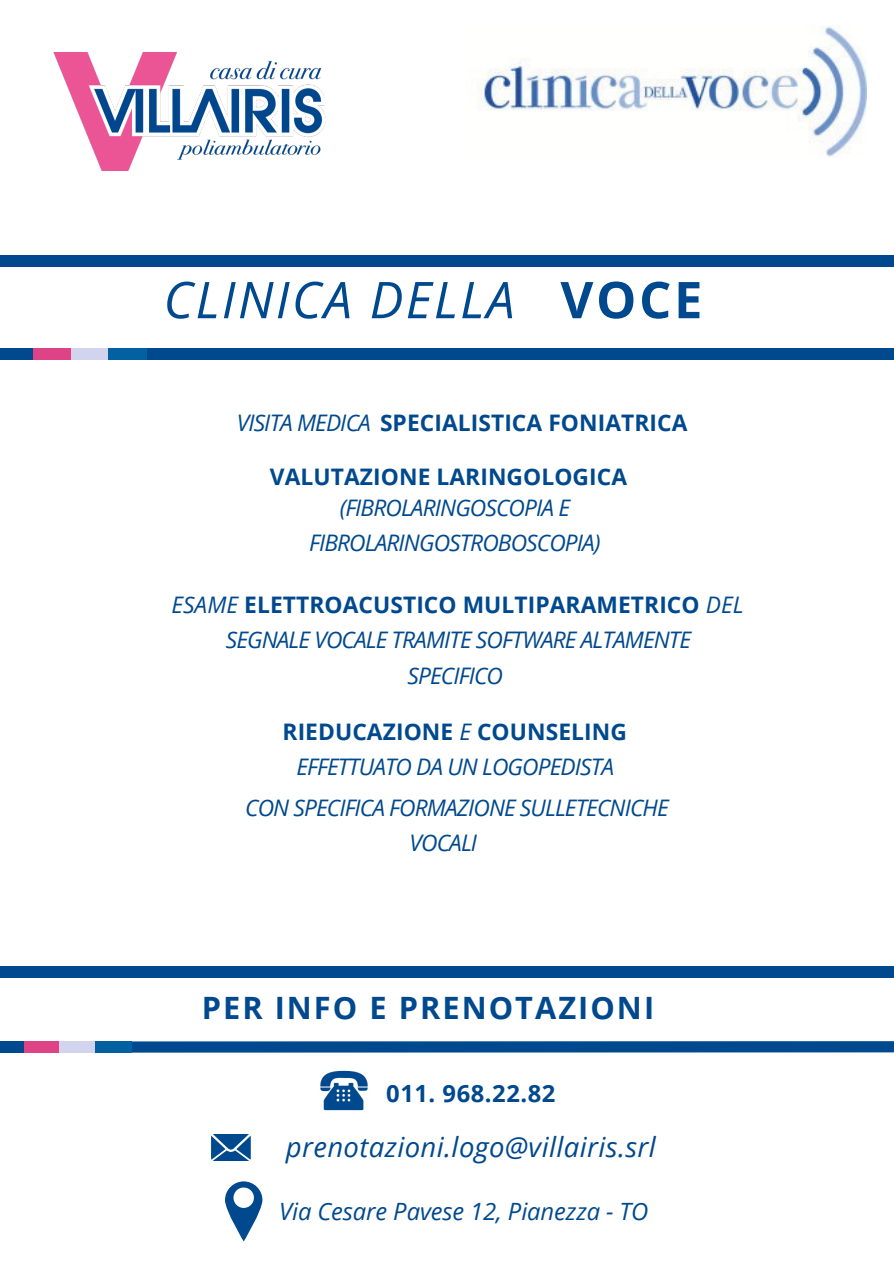
<style>
.page{position:relative;width:894px;height:1264px;background:#fff}
.page>*{position:absolute;margin:0;border:0;box-sizing:border-box;transform-origin:0 0}
.t1{font:italic 50.7px "Open Sans";letter-spacing:.045em;color:#01498e}
.t2{font:700 50.7px "Open Sans";color:#01498e}
.t3{font:700 30.75px "Open Sans";letter-spacing:.065em;color:#01498e}
.t4{font:italic 27.6px "Open Sans";letter-spacing:.015em;color:#01498e}
.t5{font:italic 23.85px "Open Sans";letter-spacing:-.005em;color:#01498e}
.t6{font:700 23.7px "Open Sans";letter-spacing:.025em;color:#01498e}
.t7{font:italic 22.8px/34.8px "Open Sans";letter-spacing:-.04em;color:#01498e;text-align:center}
.t8{font:700 22.8px "Open Sans";letter-spacing:.005em;color:#01498e}
.s1{font-weight:400;font-style:italic}
.s2{font-weight:700;font-style:normal}
</style>
<div class="page">
<div style="left:0;top:966px;width:893px;height:11px;background:#01498e"></div>
<svg style="left:225px;top:1181px;width:37px;height:60px"></svg>
<svg style="left:211px;top:1134px;width:40px;height:26px"></svg>
<div style="left:0;top:256px;width:893px;height:11px;background:#01498e"></div>
<div style="left:132px;top:1041px;width:761px;height:11px;background:#01498e"></div>
<div style="left:23px;top:1041px;width:36px;height:11px;background:#de4386"></div>
<div style="left:59px;top:1041px;width:36px;height:11px;background:#d1d4ec"></div>
<div style="left:95px;top:1041px;width:37px;height:11px;background:#0361a1"></div>
<div style="left:0;top:1041px;width:23px;height:11px;background:#01498e"></div>
<div style="left:0;top:348px;width:893px;height:12px;background:#01498e"></div>
<div style="left:33px;top:348px;width:38px;height:12px;background:#de4386"></div>
<div style="left:71px;top:348px;width:38px;height:12px;background:#d1d4ec"></div>
<div style="left:109px;top:348px;width:37px;height:12px;background:#0361a1"></div>
<img style="left:320px;top:1070px;width:48px;height:41px">
<img style="left:477px;top:25px;width:388px;height:132px">
<img style="left:53px;top:52px;width:273px;height:119px">
<h1 class="t1" style="left:163px;top:264px;width:352px">CLINICA DELLA</h1>
<h6 class="t2" style="left:560px;top:264px;width:143px">VOCE</h6>
<h6 class="t8" style="left:237px;top:406px;width:452px"><span class="s1">VISITA MEDICA</span> SPECIALISTICA FONIATRICA</h6>
<p class="t8" style="left:270px;top:461px;width:358px">VALUTAZIONE LARINGOLOGICA</p>
<h6 class="t7" style="left:309px;top:490px;width:293px">(FIBROLARINGOSCOPIA E<br>FIBROLARINGOSTROBOSCOPIA)</h6>
<h6 class="t7" style="left:171px;top:587px;width:573px">ESAME <span class="s2">ELETTROACUSTICO MULTIPARAMETRICO</span> DEL<br>SEGNALE VOCALE TRAMITE SOFTWARE ALTAMENTE</h6>
<h6 class="t7" style="left:407px;top:658px;width:97px">SPECIFICO</h6>
<h6 class="t7" style="left:282px;top:714px;width:346px"><span class="s2">RIEDUCAZIONE</span> E <span class="s2">COUNSELING<br></span>EFFETTUATO DA UN LOGOPEDISTA</h6>
<h6 class="t7" style="left:245px;top:789px;width:425px">CON SPECIFICA FORMAZIONE SULLETECNICHE</h6>
<h3 class="t7" style="left:409px;top:825px;width:69px">VOCALI</h3>
<h2 class="t3" style="left:202px;top:986px;width:454px">PER INFO E PRENOTAZIONI</h2>
<h5 class="t6" style="left:386px;top:1076px;width:171px">011. 968.22.82</h5>
<p class="t4" style="left:286px;top:1127px;width:371px">prenotazioni.logo@villairis.srl</p>
<h5 class="t5" style="left:279px;top:1194px;width:370px">Via Cesare Pavese 12, Pianezza - TO</h5>
</div>
